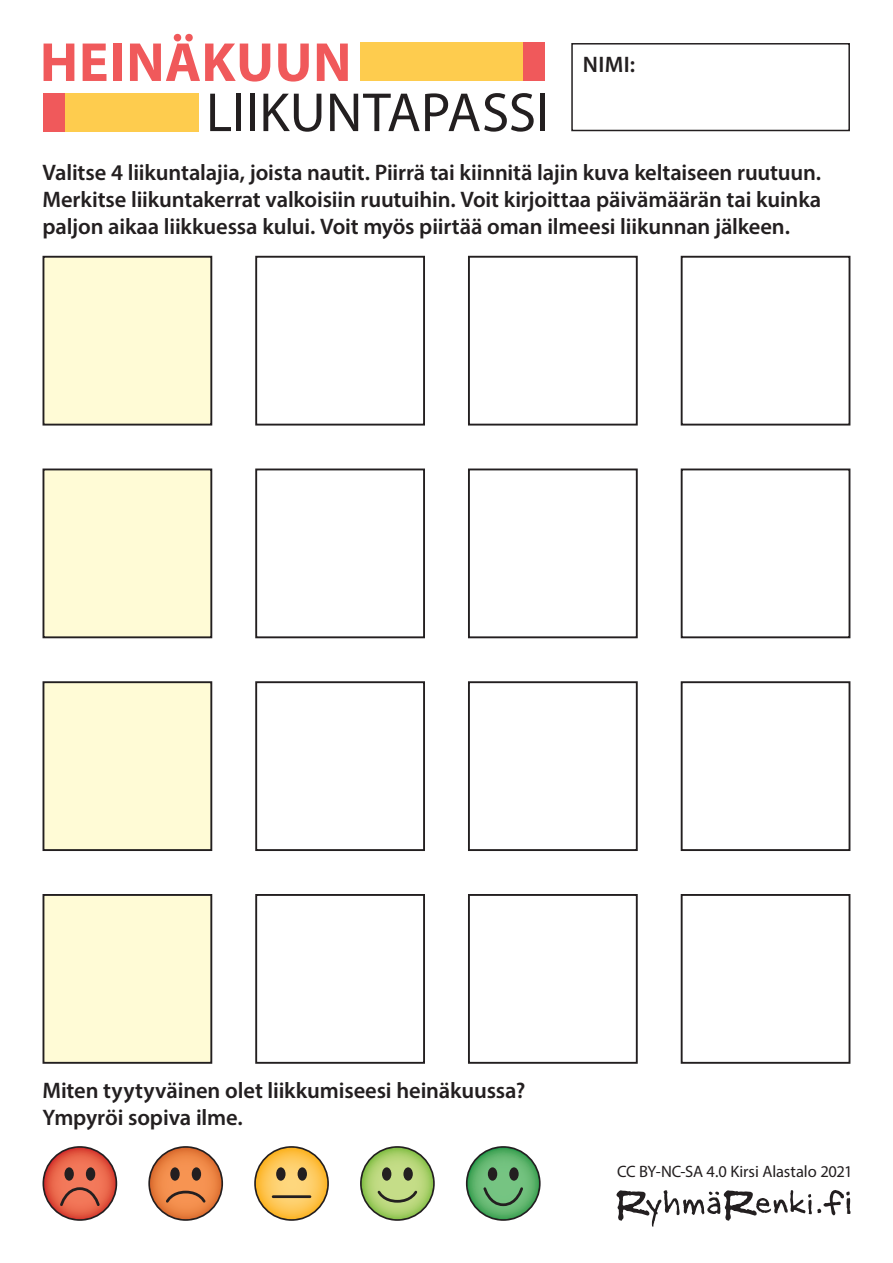
<style>
.page{position:relative;width:893px;height:1263px;background:#fff}
.page>*{position:absolute;margin:0;border:0;box-sizing:border-box;transform-origin:0 0}
.Otsikko{font:55.5px "Myriad Pro";color:#231f20}
.Otsikko-2{font:700 55.5px "Myriad Pro";letter-spacing:.01em;color:#f0595b}
.Ohje{font:600 22.5px/27px "Myriad Pro";letter-spacing:-.005em;color:#231f20}
.Valiotsikko{font:600 22.5px "Myriad Pro";color:#231f20}
.lahteet{font:16.5px "Myriad Pro";letter-spacing:-.005em;color:#231f20}
</style>
<div class="page">
<div style="left:571px;top:43px;width:279px;height:88px;border:2px solid #231f20"></div>
<svg style="left:616px;top:1190px;width:234px;height:37px"></svg>
<div style="left:43px;top:257px;width:168px;height:168px;background:#fffbd6"></div>
<div style="left:43px;top:256px;width:169px;height:169px;border:2px solid #231f20"></div>
<div style="left:255px;top:256px;width:170px;height:169px;border:2px solid #231f20"></div>
<div style="left:468px;top:256px;width:170px;height:169px;border:2px solid #231f20"></div>
<div style="left:681px;top:256px;width:169px;height:169px;border:2px solid #231f20"></div>
<div style="left:43px;top:682px;width:168px;height:168px;background:#fffbd6"></div>
<div style="left:43px;top:681px;width:169px;height:170px;border:2px solid #231f20"></div>
<div style="left:255px;top:681px;width:170px;height:170px;border:2px solid #231f20"></div>
<div style="left:468px;top:681px;width:170px;height:170px;border:2px solid #231f20"></div>
<div style="left:681px;top:681px;width:169px;height:170px;border:2px solid #231f20"></div>
<div style="left:43px;top:469px;width:168px;height:168px;background:#fffbd6"></div>
<div style="left:43px;top:468px;width:169px;height:170px;border:2px solid #231f20"></div>
<div style="left:255px;top:468px;width:170px;height:170px;border:2px solid #231f20"></div>
<div style="left:468px;top:468px;width:170px;height:170px;border:2px solid #231f20"></div>
<div style="left:681px;top:468px;width:169px;height:170px;border:2px solid #231f20"></div>
<div style="left:43px;top:895px;width:168px;height:168px;background:#fffbd6"></div>
<div style="left:43px;top:894px;width:169px;height:170px;border:2px solid #231f20"></div>
<div style="left:255px;top:894px;width:170px;height:170px;border:2px solid #231f20"></div>
<div style="left:468px;top:894px;width:170px;height:170px;border:2px solid #231f20"></div>
<div style="left:681px;top:894px;width:169px;height:170px;border:2px solid #231f20"></div>
<svg style="left:43px;top:1146px;width:74px;height:75px"></svg>
<svg style="left:148px;top:1146px;width:75px;height:75px"></svg>
<svg style="left:254px;top:1146px;width:75px;height:75px"></svg>
<div style="left:276px;top:1167px;width:10px;height:14px;background:#231f20;border-radius:50%"></div>
<div style="left:298px;top:1167px;width:9px;height:14px;background:#231f20;border-radius:50%"></div>
<hr style="left:273px;top:1195px;width:37px;height:3px;background:#231f20">
<svg style="left:360px;top:1146px;width:75px;height:75px"></svg>
<svg style="left:466px;top:1146px;width:75px;height:75px"></svg>
<div style="left:360px;top:43px;width:185px;height:38px;background:#fecc4e"></div>
<div style="left:43px;top:93px;width:156px;height:38px;background:#fecc4e"></div>
<div style="left:523px;top:43px;width:22px;height:38px;background:#f0595b"></div>
<div style="left:43px;top:93px;width:21px;height:38px;background:#f0595b"></div>
<p class="Otsikko-2" style="left:40px;top:26px;width:313px">HEINÄKUUN</p>
<p class="Otsikko" style="left:206px;top:78px;width:345px">LIIKUNTAPASSI</p>
<p class="Valiotsikko" style="left:583px;top:50px;width:54px">NIMI:</p>
<p class="Ohje" style="left:43px;top:158px;width:780px;text-align:justify">Valitse 4 liikuntalajia, joista nautit. Piirrä tai kiinnitä lajin kuva keltaiseen ruutuun.<br>Merkitse liikuntakerrat valkoisiin ruutuihin. Voit kirjoittaa päivämäärän tai kuinka paljon aikaa liikkuessa kului. Voit myös piirtää oman ilmeesi liikunnan jälkeen.</p>
<p class="Ohje" style="left:43px;top:1076px;width:484px">Miten tyytyväinen olet liikkumiseesi heinäkuussa?<br>Ympyröi sopiva ilme.</p>
<p class="lahteet" style="left:617px;top:1161px;width:237px">CC BY-NC-SA 4.0 Kirsi Alastalo 2021</p>
</div>
